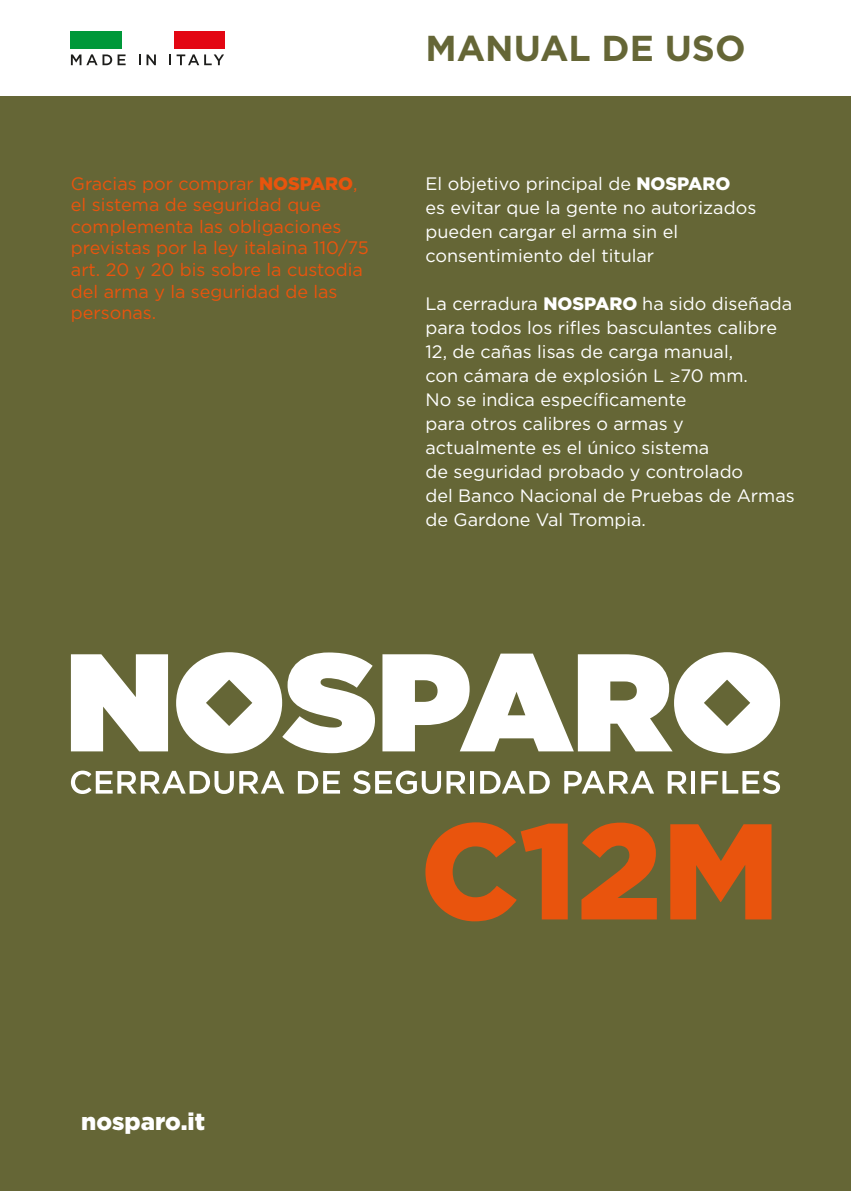
<style>
.page{position:relative;width:851px;height:1191px;background:#fff}
.page>*{position:absolute;margin:0;border:0;box-sizing:border-box;transform-origin:0 0}
.t1{font:700 36px "Gotham";color:#656636}
.t2{font:900 24px "Gotham";color:#fff}
.t3{font:18px/24px "Gotham";color:#fff}
.t4{font:18px/21.6px "Gotham";color:#e9540d}
.s1{font-weight:900}
.s2{font-family:"Myriad Pro"}
</style>
<div class="page">
<div style="left:0;top:96px;width:850px;height:1095px;background:#656636"></div>
<svg style="left:425px;top:822px;width:142px;height:99px"></svg>
<svg style="left:581px;top:822px;width:75px;height:97px"></svg>
<svg style="left:670px;top:824px;width:101px;height:95px"></svg>
<div style="left:71px;top:31px;width:51px;height:17px;background:#00983a"></div>
<div style="left:173px;top:31px;width:51px;height:17px;background:#e30613"></div>
<svg style="left:71px;top:54px;width:55px;height:11px"></svg>
<svg style="left:139px;top:54px;width:17px;height:11px"></svg>
<svg style="left:169px;top:54px;width:55px;height:11px"></svg>
<svg style="left:71px;top:654px;width:97px;height:97px"></svg>
<svg style="left:382px;top:652px;width:398px;height:101px"></svg>
<svg style="left:176px;top:652px;width:199px;height:101px"></svg>
<svg style="left:71px;top:770px;width:213px;height:24px"></svg>
<svg style="left:298px;top:771px;width:42px;height:22px"></svg>
<svg style="left:353px;top:770px;width:112px;height:24px"></svg>
<hr style="left:470px;top:771px;width:4px;height:22px;background:#fff">
<svg style="left:480px;top:771px;width:69px;height:22px"></svg>
<svg style="left:564px;top:771px;width:90px;height:22px"></svg>
<svg style="left:667px;top:771px;width:19px;height:22px"></svg>
<hr style="left:691px;top:771px;width:4px;height:22px;background:#fff">
<svg style="left:701px;top:770px;width:79px;height:24px"></svg>
<p class="t4" style="left:71px;top:172px;width:299px">Gracias por comprar <span class="s1">NOSPARO</span>, el sistema de seguridad que complementa las obligaciones previstas por la ley italaina 110/75 art. 20 y 20 bis sobre la custodia del arma y la seguridad de las personas.</p>
<h1 class="t1" style="left:425px;top:24px;width:321px">MANUAL DE USO</h1>
<p class="t3" style="left:425px;top:171px;width:332px">El objetivo principal de <span class="s1">NOSPARO<br></span>es evitar que la gente no autorizados pueden cargar el arma sin el consentimiento del titular</p>
<p class="t3" style="left:425px;top:291px;width:371px">La cerradura <span class="s1">NOSPARO</span> ha sido diseñada para todos los rifles basculantes calibre 12, de cañas lisas de carga manual,<br>con cámara de explosión L <span class="s2">≥</span>70 mm.<br>No se indica específicamente<br>para otros calibres o armas y actualmente es el único sistema<br>de seguridad probado y controlado<br>del Banco Nacional de Pruebas de Armas de Gardone Val Trompia.</p>
<h2 class="t2" style="left:81px;top:1104px;width:125px">nosparo.it</h2>
</div>
